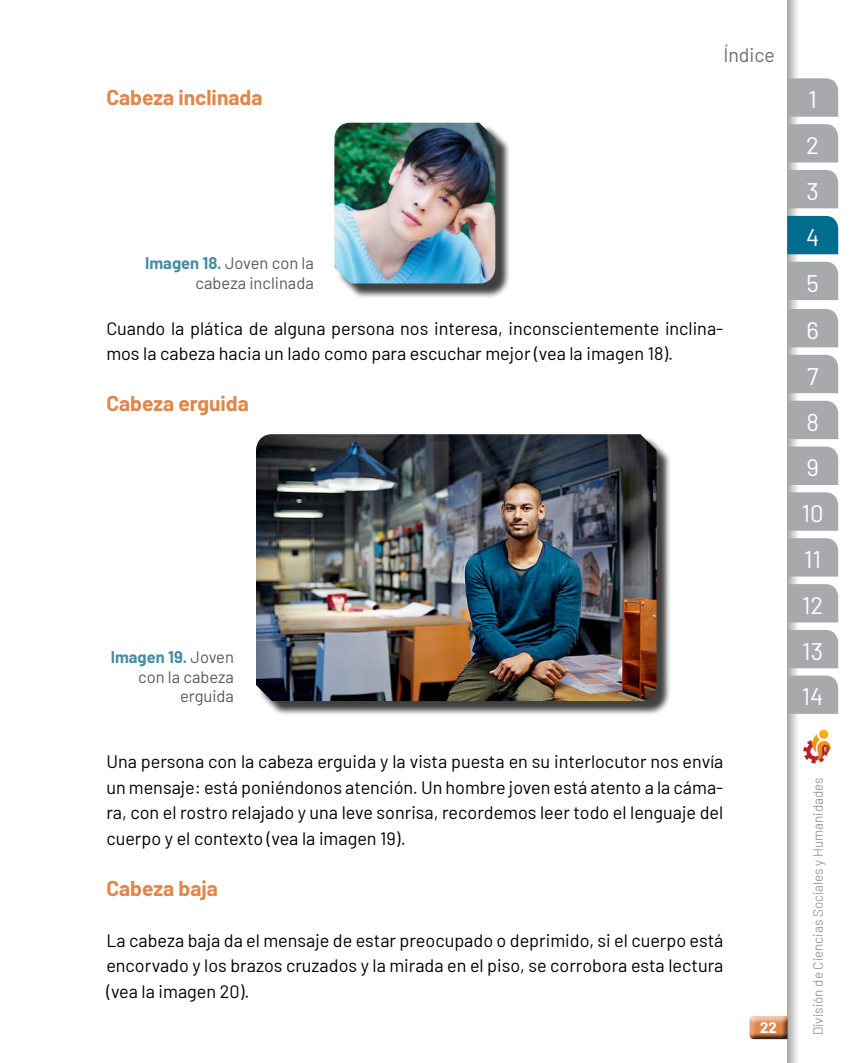
<style>
.page{position:relative;width:851px;height:1063px;background:#fff}
.page>*{position:absolute;margin:0;border:0;box-sizing:border-box;transform-origin:0 0}
.t1{font:24px/45.8px "Barlow";color:#fff}
.t2{font:700 21px "Barlow";color:#df864a}
.t3{font:19.5px "Barlow";color:#6d6e71}
.t4{font:18px/25.5px "Barlow";color:#000;text-align:justify}
.t5{font:16.5px/19.5px "Barlow";color:#58595b;text-align:right}
.t6{font:700 15px "Barlow";color:#fff}
.t7{font:300 13.5px "Barlow";color:#808285}
.s1{font-weight:700;color:#458da6}
</style>
<div class="page">
<div style="left:774px;top:0;width:76px;height:1063px;background:#000;opacity:.75"></div>
<div style="left:742px;top:1009px;width:50px;height:31px;background:#fff"></div>
<div style="left:744px;top:1012px;width:50px;height:28px;background:#000;opacity:.75"></div>
<div style="left:787px;top:78px;width:51px;height:39px;background:#a7a9ac"></div>
<div style="left:787px;top:124px;width:51px;height:39px;background:#a7a9ac"></div>
<div style="left:787px;top:309px;width:51px;height:38px;background:#a7a9ac"></div>
<div style="left:787px;top:492px;width:51px;height:39px;background:#a7a9ac"></div>
<div style="left:787px;top:216px;width:51px;height:38px;background:#006d8e"></div>
<div style="left:787px;top:401px;width:51px;height:38px;background:#a7a9ac"></div>
<div style="left:787px;top:584px;width:51px;height:38px;background:#a7a9ac"></div>
<div style="left:787px;top:170px;width:51px;height:38px;background:#a7a9ac"></div>
<div style="left:787px;top:355px;width:51px;height:38px;background:#a7a9ac"></div>
<div style="left:787px;top:538px;width:51px;height:39px;background:#a7a9ac"></div>
<div style="left:787px;top:262px;width:51px;height:38px;background:#a7a9ac"></div>
<div style="left:787px;top:447px;width:51px;height:38px;background:#a7a9ac"></div>
<div style="left:787px;top:630px;width:51px;height:38px;background:#a7a9ac"></div>
<div style="left:787px;top:676px;width:51px;height:38px;background:#a7a9ac"></div>
<svg style="left:803px;top:730px;width:30px;height:33px"></svg>
<div style="left:336px;top:125px;width:174px;height:174px;background:#000;opacity:.75"></div>
<img style="left:334px;top:123px;width:161px;height:160px">
<div style="left:257px;top:436px;width:414px;height:280px;background:#000;opacity:.75"></div>
<img style="left:256px;top:434px;width:400px;height:267px">
<p class="t2" style="left:106px;top:82px;width:158px">Cabeza inclinada</p>
<p class="t5" style="left:145px;top:252px;width:170px"><span class="s1">Imagen 18.</span> Joven con la cabeza inclinada</p>
<p class="t3" style="left:723px;top:40px;width:53px">Índice</p>
<p class="t4" style="left:106px;top:314px;width:618px">Cuando la plática de alguna persona nos interesa, inconscientemente inclina&shy;mos la cabeza hacia un lado como para escuchar mejor (vea la imagen 18).</p>
<p class="t2" style="left:106px;top:388px;width:144px">Cabeza erguida</p>
<p class="t5" style="left:111px;top:646px;width:125px"><span class="s1">Imagen 19.</span> Joven con la cabeza erguida</p>
<p class="t4" style="left:106px;top:747px;width:618px">Una persona con la cabeza erguida y la vista puesta en su interlocutor nos envía un mensaje: está poniéndonos atención. Un hombre joven está atento a la cáma&shy;ra, con el rostro relajado y una leve sonrisa, recordemos leer todo el lenguaje del cuerpo y el contexto (vea la imagen 19).</p>
<p class="t2" style="left:106px;top:872px;width:113px">Cabeza baja</p>
<p class="t4" style="left:106px;top:926px;width:618px">La cabeza baja da el mensaje de estar preocupado o deprimido, si el cuerpo está encorvado y los brazos cruzados y la mirada en el piso, se corrobora esta lectura (vea la imagen 20).</p>
<p class="t6" style="left:760px;top:1017px;width:18px">22</p>
<h1 class="t1" style="left:806px;top:75px;width:14px">1<br>2</h1>
<h1 class="t1" style="left:806px;top:167px;width:14px">3</h1>
<h1 class="t1" style="left:806px;top:212px;width:15px">4</h1>
<h1 class="t1" style="left:806px;top:258px;width:14px">5</h1>
<h1 class="t1" style="left:806px;top:306px;width:14px">6</h1>
<h1 class="t1" style="left:806px;top:351px;width:13px">7</h1>
<h1 class="t1" style="left:806px;top:397px;width:14px">8</h1>
<h1 class="t1" style="left:806px;top:443px;width:14px">9</h1>
<h1 class="t1" style="left:801px;top:489px;width:23px">10</h1>
<h1 class="t1" style="left:804px;top:535px;width:18px">11</h1>
<h1 class="t1" style="left:801px;top:581px;width:23px">12</h1>
<h1 class="t1" style="left:801px;top:627px;width:23px">13<br>14</h1>
<p class="t7" style="left:808px;top:1035px;width:260px;rotate:-90deg">División de Ciencias Sociales y Humanidades</p>
</div>
